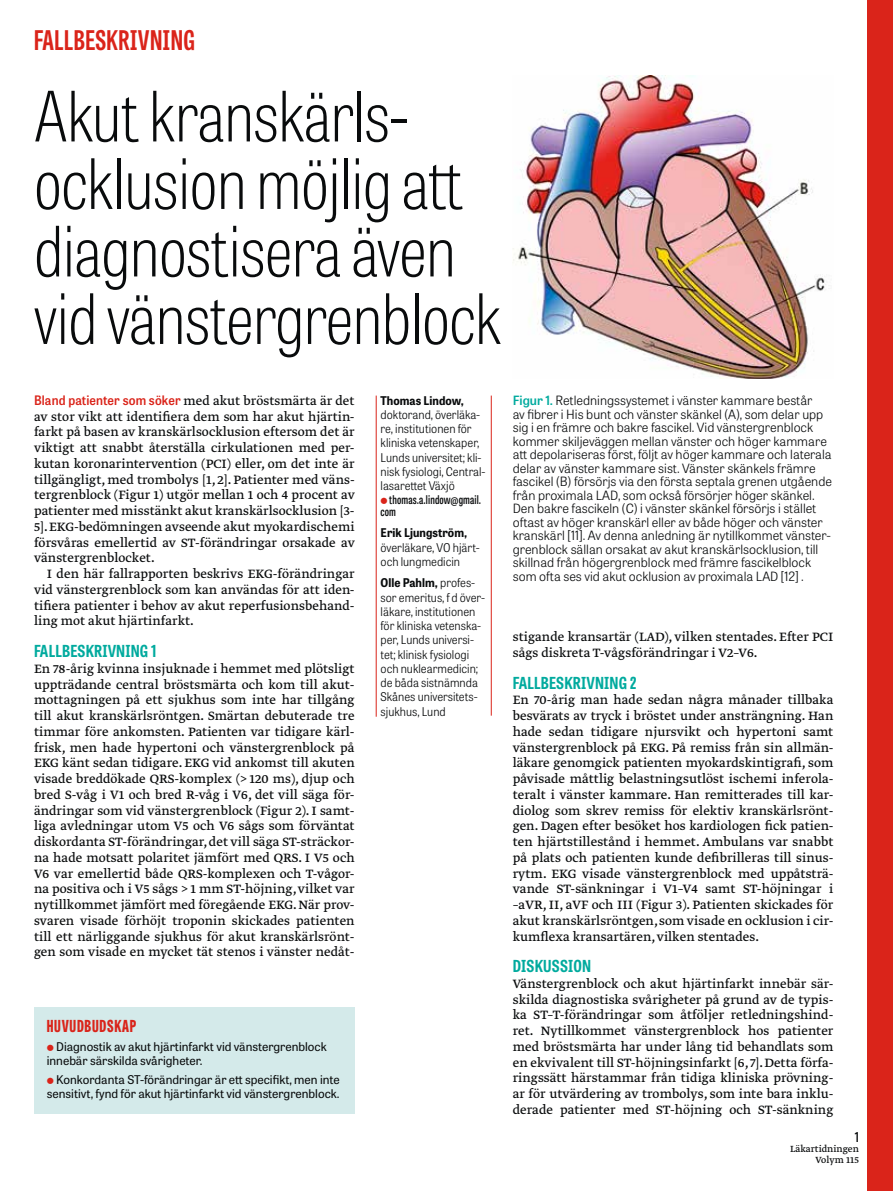
<style>
.page{position:relative;width:893px;height:1191px;background:#fff}
.page>*{position:absolute;margin:0;border:0;box-sizing:border-box;transform-origin:0 0}
.t1{font:100 69px/67.5px "Tablet Gothic Condensed";letter-spacing:-.005em;color:#090b0c}
.t2{font:700 27px "Tablet Gothic Compressed";letter-spacing:.02em;color:#da241a}
.t3{font:700 16.5px "Tablet Gothic Condensed";letter-spacing:.01em;color:#00aa9e}
.t4{font:800 16.5px "Tablet Gothic Compressed";letter-spacing:.045em;color:#da241a}
.t5{font:14.25px/15.8px "Greta Text Pro Regular Min";color:#090b0c;text-align:justify}
.t6{font:600 13.5px "Tablet Gothic Condensed";color:#090b0c}
.t7{font:300 12.75px/13.5px "Tablet Gothic";color:#090b0c}
.t8{font:300 12px/14.2px "Tablet Gothic Narrow";color:#090b0c}
.t9{font:12px/14.4px "Tablet Gothic";color:#090b0c}
.t10{font:700 12px "Tablet Gothic Narrow";letter-spacing:.005em;color:#090b0c}
.t11{font:600 12px/12px "Tablet Gothic Compressed";letter-spacing:.01em;color:#090b0c}
.t12{font:10.5px/10.5px "Greta Text Pro";color:#090b0c;text-align:right}
.s1{font-family:"Tablet Gothic Narrow";font-weight:600;font-size:13.05px;color:#da241a}
.s2{font-weight:700}
.s3{font-weight:600;color:#00aa9e}
</style>
<div class="page">
<div style="left:867px;top:0;width:26px;height:1191px;background:#da241a"></div>
<hr style="left:376px;top:395px;width:1px;height:321px;background:#da241a">
<hr style="left:491px;top:395px;width:1px;height:320px;background:#da241a">
<div style="left:34px;top:1007px;width:321px;height:106px;background:#d4eaea"></div>
<img style="left:513px;top:76px;width:313px;height:302px">
<h2 class="t2" style="left:34px;top:22px;width:162px">FALLBESKRIVNING</h2>
<h1 class="t1" style="left:34px;top:81px;width:469px">Akut kranskärls&shy;ocklusion möjlig att diagnostisera även vid vänstergrenblock</h1>
<p class="t5" style="left:34px;top:393px;width:322px;text-align:left"><span class="s1">Bland patienter som söker</span> med akut bröstsmärta är det av stor vikt att identifiera dem som har akut hjärtin&shy;farkt på basen av kranskärlsocklusion eftersom det är viktigt att snabbt återställa cirkulationen med per&shy;kutan koronarintervention (PCI) eller, om det inte är tillgängligt, med trombolys [1, 2]. Patienter med väns&shy;tergrenblock (Figur 1) utgör mellan 1 och 4 procent av patienter med misstänkt akut kranskärlsocklusion [3- 5]. EKG-bedömningen avseende akut myokardischemi försvåras emellertid av ST-förändringar orsakade av vänstergrenblocket.</p>
<p class="t5" style="left:34px;top:566px;width:322px;text-indent:13px">I den här fallrapporten beskrivs EKG-förändringar vid vänstergrenblock som kan användas för att iden&shy;tifiera patienter i behov av akut reperfusionsbehand&shy;ling mot akut hjärtinfarkt.</p>
<p class="t3" style="left:34px;top:639px;width:124px">FALLBESKRIVNING 1</p>
<p class="t5" style="left:34px;top:661px;width:322px">En 78-årig kvinna insjuknade i hemmet med plötsligt uppträdande central bröstsmärta och kom till akut&shy;mottagningen på ett sjukhus som inte har tillgång till akut kranskärlsröntgen. Smärtan debuterade tre timmar före ankomsten. Patienten var tidigare kärl&shy;frisk, men hade hypertoni och vänstergrenblock på EKG känt sedan tidigare. EKG vid ankomst till akuten visade breddökade QRS-komplex (&gt; 120 ms), djup och bred S-våg i V1 och bred R-våg i V6, det vill säga för&shy;ändringar som vid vänstergrenblock (Figur 2). I samt&shy;liga avledningar utom V5 och V6 sågs som förväntat diskordanta ST-förändringar, det vill säga ST-sträckor&shy;na hade motsatt polaritet jämfört med QRS. I V5 och V6 var emellertid både QRS-komplexen och T-vågor&shy;na positiva och i V5 sågs &gt; 1 mm ST-höjning, vilket var nytillkommet jämfört med föregående EKG. När prov&shy;svaren visade förhöjt troponin skickades patienten till ett närliggande sjukhus för akut kranskärlsrönt&shy;gen som visade en mycket tät stenos i vänster nedåt-</p>
<p class="t10" style="left:381px;top:392px;width:85px">Thomas Lindow,</p>
<p class="t8" style="left:381px;top:407px;width:107px">doktorand, överläka&shy;re, institutionen för kliniska vetenskaper,<br>Lunds universitet; kli&shy;nisk fysiologi, Central&shy;lasarettet Växjö</p>
<p class="t11" style="left:381px;top:493px;width:102px;text-indent:9px">thomas.a.lindow@gmail. com</p>
<p class="t10" style="left:381px;top:524px;width:88px">Erik Ljungström,</p>
<p class="t8" style="left:381px;top:539px;width:101px">överläkare, VO hjärt&shy;och lungmedicin</p>
<p class="t8" style="left:381px;top:575px;width:106px"><span class="s2">Olle Pahlm,</span> profes&shy;sor emeritus, f d över&shy;läkare, institutionen för kliniska vetenska&shy;per, Lunds universi&shy;tet; klinisk fysiologi och nuklearmedicin; de båda sistnämnda<br>Skånes universitets&shy;sjukhus, Lund</p>
<p class="t4" style="left:47px;top:1014px;width:91px">HUVUDBUDSKAP</p>
<p class="t9" style="left:47px;top:1038px;width:282px;text-indent:9px">Diagnostik av akut hjärtinfarkt vid vänstergrenblock innebär särskilda svårigheter.</p>
<p class="t9" style="left:47px;top:1071px;width:294px;text-align:right">Konkordanta ST-förändringar är ett specifikt, men inte sensitivt, fynd för akut hjärtinfarkt vid vänstergrenblock.</p>
<p class="t7" style="left:513px;top:393px;width:321px"><span class="s3">Figur 1.</span> Retledningssystemet i vänster kammare består<br>av fibrer i His bunt och vänster skänkel (A), som delar upp sig i en främre och bakre fascikel. Vid vänstergrenblock kommer skiljeväggen mellan vänster och höger kammare att depolariseras först, följt av höger kammare och laterala delar av vänster kammare sist. Vänster skänkels främre fascikel (B) försörjs via den första septala grenen utgående från proximala LAD, som också försörjer höger skänkel.<br>Den bakre fascikeln (C) i vänster skänkel försörjs i stället oftast av höger kranskärl eller av både höger och vänster kranskärl [11]. Av denna anledning är nytillkommet vänster&shy;grenblock sällan orsakat av akut kranskärlsocklusion, till skillnad från högergrenblock med främre fascikelblock som ofta ses vid akut ocklusion av proximala LAD [12] .</p>
<p class="t5" style="left:513px;top:629px;width:322px">stigande kransartär (LAD), vilken stentades. Efter PCI sågs diskreta T-vågsförändringar i V2–V6.</p>
<p class="t3" style="left:513px;top:671px;width:125px">FALLBESKRIVNING 2</p>
<p class="t5" style="left:513px;top:692px;width:322px">En 70-årig man hade sedan några månader tillbaka besvärats av tryck i bröstet under ansträngning. Han hade sedan tidigare njursvikt och hypertoni samt vänstergrenblock på EKG. På remiss från sin allmän&shy;läkare genomgick patienten myokardskintigrafi, som påvisade måttlig belastningsutlöst ischemi inferola&shy;teralt i vänster kammare. Han remitterades till kar&shy;diolog som skrev remiss för elektiv kranskärlsrönt&shy;gen. Dagen efter besöket hos kardiologen fick patien&shy;ten hjärtstillestånd i hemmet. Ambulans var snabbt på plats och patienten kunde defibrilleras till sinus&shy;rytm. EKG visade vänstergrenblock med uppåtsträ&shy;vande ST-sänkningar i V1–V4 samt ST-höjningar i –aVR, II, aVF och III (Figur 3). Patienten skickades för akut kranskärlsröntgen, som visade en ocklusion i cir&shy;kumflexa kransartären, vilken stentades.</p>
<p class="t3" style="left:513px;top:954px;width:80px">DISKUSSION</p>
<p class="t5" style="left:513px;top:976px;width:322px">Vänstergrenblock och akut hjärtinfarkt innebär sär&shy;skilda diagnostiska svårigheter på grund av de typis&shy;ka ST–T-förändringar som åtföljer retledningshind&shy;ret. Nytillkommet vänstergrenblock hos patienter med bröstsmärta har under lång tid behandlats som en ekvivalent till ST-höjningsinfarkt [6, 7]. Detta förfa&shy;ringssätt härstammar från tidiga kliniska prövning&shy;ar för utvärdering av trombolys, som inte bara inklu&shy;derade patienter med ST-höjning och ST-sänkning</p>
<p class="t6" style="left:855px;top:1127px;width:6px">1</p>
<p class="t12" style="left:790px;top:1144px;width:70px">Läkartidningen<br>Volym 115</p>
</div>
